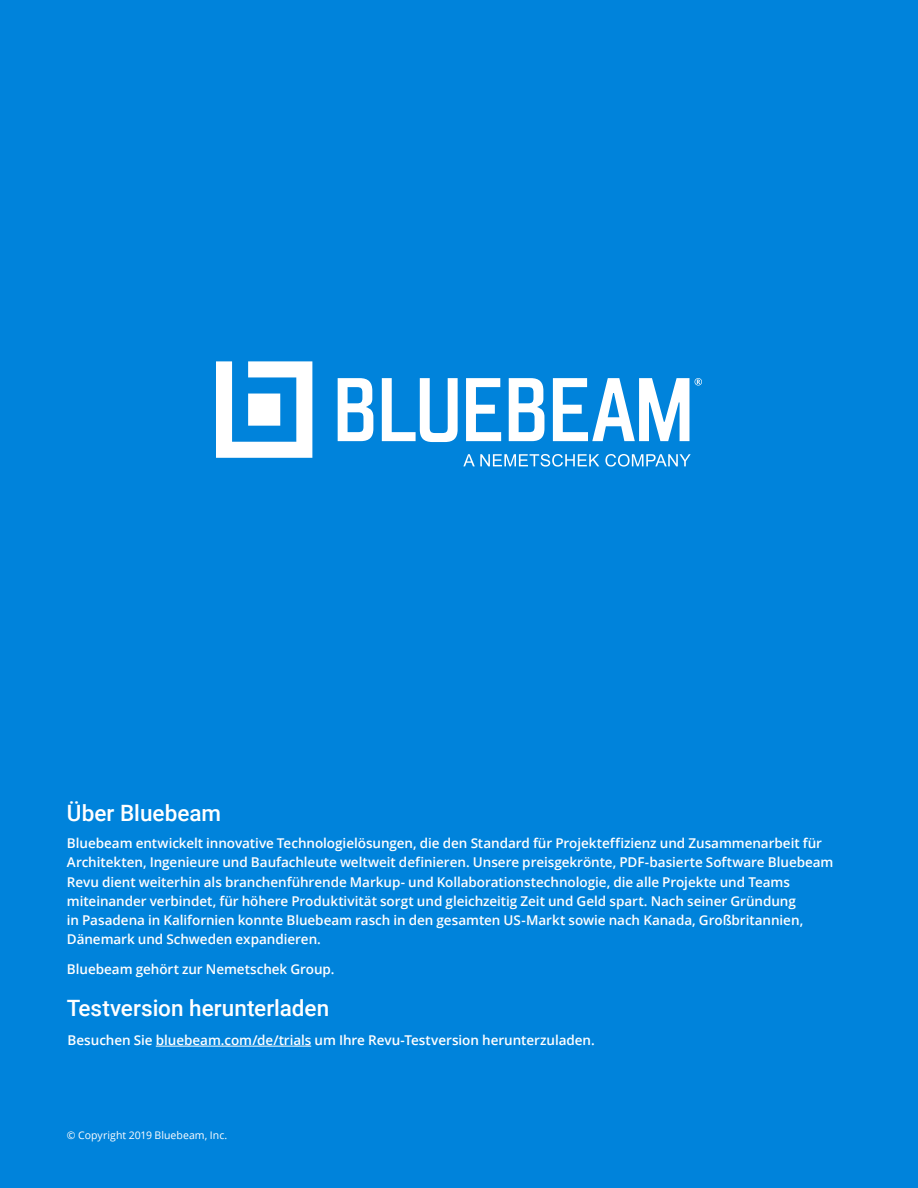
<style>
.page{position:relative;width:918px;height:1188px;background:#0083db}
.page>*{position:absolute;margin:0;border:0;box-sizing:border-box;transform-origin:0 0}
.t1{font:500 22.5px "Roboto";color:#fff}
.t2{font:600 13.5px/19.2px "Open Sans";letter-spacing:-.005em;color:#fff}
.t3{font:10.5px "Open Sans";letter-spacing:.005em;color:#fff}
</style>
<div class="page">
<svg style="left:338px;top:378px;width:35px;height:63px"></svg>
<svg style="left:382px;top:378px;width:76px;height:64px"></svg>
<svg style="left:466px;top:378px;width:35px;height:63px"></svg>
<svg style="left:553px;top:378px;width:136px;height:63px"></svg>
<svg style="left:509px;top:378px;width:35px;height:63px"></svg>
<svg style="left:216px;top:361px;width:96px;height:97px"></svg>
<svg style="left:463px;top:454px;width:136px;height:13px"></svg>
<svg style="left:605px;top:454px;width:86px;height:13px"></svg>
<svg style="left:695px;top:378px;width:7px;height:8px"></svg>
<hr style="left:156px;top:1046px;width:155px;height:1px;background:#fff">
<h1 class="t1" style="left:67px;top:803px;width:156px">Über Bluebeam</h1>
<p class="t2" style="left:67px;top:835px;width:768px">Bluebeam entwickelt innovative Technologielösungen, die den Standard für Projekteffizienz und Zusammenarbeit für Architekten, Ingenieure und Baufachleute weltweit definieren. Unsere preisgekrönte, PDF-basierte Software Bluebeam Revu dient weiterhin als branchenführende Markup- und Kollaborationstechnologie, die alle Projekte und Teams miteinander verbindet, für höhere Produktivität sorgt und gleichzeitig Zeit und Geld spart. Nach seiner Gründung<br>in Pasadena in Kalifornien konnte Bluebeam rasch in den gesamten US-Markt sowie nach Kanada, Großbritannien, Dänemark und Schweden expandieren.</p>
<p class="t2" style="left:67px;top:961px;width:269px">Bluebeam gehört zur Nemetschek Group.</p>
<h1 class="t1" style="left:67px;top:998px;width:264px">Testversion herunterladen</h1>
<p class="t2" style="left:68px;top:1032px;width:529px">Besuchen Sie bluebeam.com/de/trials um Ihre Revu-Testversion herunterzuladen.</p>
<p class="t3" style="left:67px;top:1131px;width:162px">© Copyright 2019 Bluebeam, Inc.</p>
</div>
